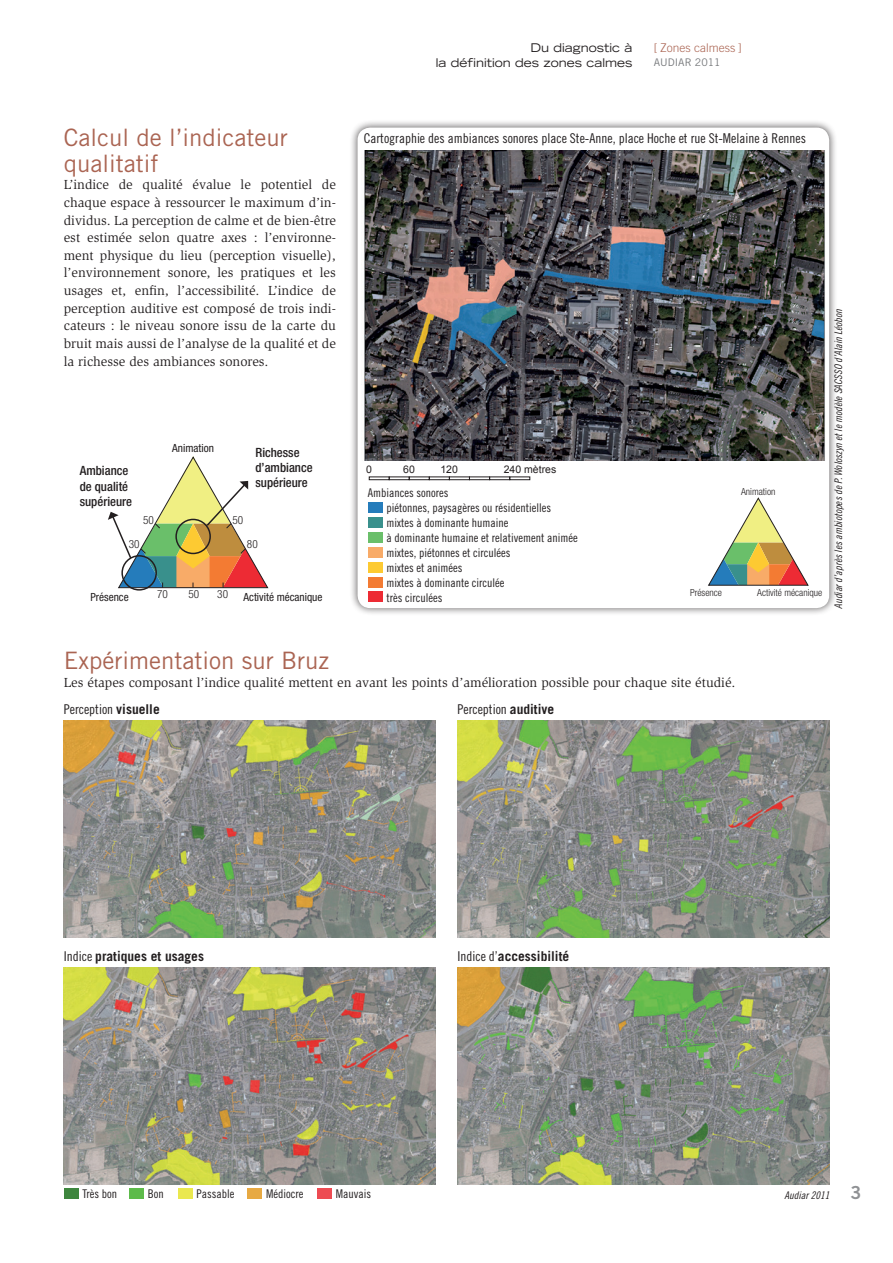
<style>
.page{position:relative;width:893px;height:1263px;background:#fff}
.page>*{position:absolute;margin:0;border:0;box-sizing:border-box;transform-origin:0 0}
.t1{font:24px/25.5px "Trade Gothic";color:#aa6452}
.t2{font:18px "Trade Gothic Bold Two";color:#8f9194}
.t3{font:13.5px/17.7px "Slimbach";color:#231f20;text-align:justify}
.t4{font:13.5px "Trade Gothic Cond Eighteen";color:#231f20}
.t5{font:700 13.5px "Trade Gothic";color:#231f20}
.t6{font:500 condensed 12.75px/15.3px "Helvetica Neue";color:#231f20}
.t7{font:12px/15px "Trade Gothic Cond Eighteen";color:#231f20}
.t8{font:expanded 12px/14.4px "Trade Gothic LH";color:#231f20;text-align:right}
.t9{font:300 12px "Trade Gothic";color:#aa6452}
.t10{font:condensed 11.25px "Helvetica Neue";color:#231f20}
.t11{font:300 condensed 11.25px "Helvetica Neue";color:#231f20}
.t12{font:10.5px "Trade Gothic Cond Eighteen Obl";color:#231f20}
.t13{font:10.5px "Arial";color:#231f20}
.t14{font:10.5px "Trade Gothic";color:#76787b}
.t15{font:300 condensed 9.75px "Helvetica Neue";color:#231f20}
.s1{font-family:"Trade Gothic";font-weight:700}
.s2{font-family:"Trade Gothic Cond Eighteen";font-weight:400}
</style>
<div class="page">
<div style="left:349px;top:119px;width:488px;height:497px;background:#231f20;opacity:.75"></div>
<div style="left:358px;top:128px;width:471px;height:480px;background:#fff;border-radius:13px"></div>
<div style="left:368px;top:502px;width:15px;height:10px;background:#257cbb"></div>
<div style="left:368px;top:547px;width:15px;height:10px;background:#f8ab68"></div>
<div style="left:368px;top:517px;width:15px;height:10px;background:#39908c"></div>
<div style="left:368px;top:562px;width:15px;height:10px;background:#fdca32"></div>
<div style="left:368px;top:532px;width:15px;height:11px;background:#6abf6a"></div>
<div style="left:368px;top:577px;width:15px;height:10px;background:#f37b33"></div>
<div style="left:368px;top:591px;width:15px;height:11px;background:#ed2b34"></div>
<img style="left:364px;top:151px;width:461px;height:310px">
<svg style="left:708px;top:497px;width:101px;height:89px"></svg>
<img style="left:64px;top:967px;width:372px;height:217px">
<img style="left:64px;top:721px;width:372px;height:217px">
<img style="left:457px;top:967px;width:372px;height:217px">
<img style="left:457px;top:721px;width:372px;height:217px">
<div style="left:369px;top:477px;width:20px;height:3px;border:1px solid #231f20"></div>
<div style="left:409px;top:477px;width:20px;height:3px;border:1px solid #231f20"></div>
<div style="left:449px;top:477px;width:21px;height:3px;border:1px solid #231f20"></div>
<div style="left:489px;top:477px;width:21px;height:3px;border:1px solid #231f20"></div>
<div style="left:389px;top:477px;width:20px;height:3px;border:1px solid #231f20"></div>
<div style="left:429px;top:477px;width:21px;height:3px;border:1px solid #231f20"></div>
<div style="left:469px;top:477px;width:21px;height:3px;border:1px solid #231f20"></div>
<div style="left:510px;top:477px;width:20px;height:3px;border:1px solid #231f20"></div>
<div style="left:121px;top:555px;width:36px;height:36px;border:2px solid #231f20;border-radius:50%"></div>
<div style="left:64px;top:1188px;width:15px;height:11px;background:#3e863e"></div>
<div style="left:178px;top:1188px;width:15px;height:11px;background:#eae84e"></div>
<div style="left:247px;top:1188px;width:15px;height:11px;background:#e7a942"></div>
<div style="left:317px;top:1188px;width:15px;height:11px;background:#ed4b52"></div>
<div style="left:129px;top:1188px;width:15px;height:11px;background:#5dbb4a"></div>
<svg style="left:108px;top:456px;width:161px;height:132px"></svg>
<p class="t8" style="left:436px;top:40px;width:198px">Du diagnostic à<br>la définition des zones calmes</p>
<p class="t9" style="left:654px;top:41px;width:90px">[ Zones calmess ]</p>
<p class="t14" style="left:654px;top:56px;width:68px">Audiar 2011</p>
<h1 class="t1" style="left:64px;top:125px;width:226px">Calcul de l’indicateur qualitatif</h1>
<p class="t3" style="left:64px;top:176px;width:274px">L’indice de qualité évalue le potentiel de chaque espace à ressourcer le maximum d’in&shy;dividus. La perception de calme et de bien-être est estimée selon quatre axes : l’environne&shy;ment physique du lieu (perception visuelle), l’environnement sonore, les pratiques et les usages et, enfin, l’accessibilité. L’indice de perception auditive est composé de trois indi&shy;cateurs : le niveau sonore issu de la carte du bruit mais aussi de l’analyse de la qualité et de la richesse des ambiances sonores.</p>
<p class="t6" style="left:80px;top:463px;width:54px">Ambiance de qualité supérieure</p>
<p class="t10" style="left:172px;top:442px;width:43px">Animation</p>
<p class="t11" style="left:143px;top:513px;width:12px">50</p>
<p class="t11" style="left:232px;top:513px;width:12px">50</p>
<p class="t6" style="left:255px;top:444px;width:59px">Richesse d’ambiance supérieure</p>
<p class="t11" style="left:129px;top:538px;width:12px">30</p>
<p class="t11" style="left:247px;top:538px;width:12px">80</p>
<p class="t10" style="left:90px;top:590px;width:40px">Présence</p>
<p class="t11" style="left:157px;top:587px;width:12px">70</p>
<p class="t11" style="left:188px;top:587px;width:12px">50</p>
<p class="t11" style="left:217px;top:587px;width:12px">30</p>
<p class="t10" style="left:244px;top:590px;width:80px">Activité mécanique</p>
<p class="t4" style="left:364px;top:130px;width:444px">Cartographie des ambiances sonores place Ste-Anne, place Hoche et rue St-Melaine à Rennes</p>
<p class="t13" style="left:366px;top:462px;width:7px">0</p>
<p class="t13" style="left:403px;top:462px;width:13px">60</p>
<p class="t13" style="left:440px;top:462px;width:19px">120</p>
<p class="t13" style="left:504px;top:462px;width:54px">240 mètres</p>
<p class="t7" style="left:368px;top:485px;width:82px">Ambiances sonores</p>
<p class="t7" style="left:386px;top:500px;width:193px">piétonnes, paysagères ou résidentielles mixtes à dominante humaine<br>à dominante humaine et relativement animée mixtes, piétonnes et circulées<br>mixtes et animées<br>mixtes à dominante circulée<br>très circulées</p>
<p class="t15" style="left:690px;top:587px;width:33px">Présence</p>
<p class="t15" style="left:741px;top:486px;width:36px">Animation</p>
<p class="t15" style="left:757px;top:587px;width:67px">Activité mécanique</p>
<p class="t12" style="left:832px;top:609px;width:301px;rotate:-90deg">Audiar d’après les ambiotopes de P. Woloszyn et le modèle SACSSO d’Alain Léobon</p>
<h1 class="t1" style="left:64px;top:648px;width:267px">Expérimentation sur Bruz</h1>
<p class="t3" style="left:64px;top:674px;width:673px">Les étapes composant l’indice qualité mettent en avant les points d’amélioration possible pour chaque site étudié.</p>
<p class="t4" style="left:64px;top:701px;width:97px">Perception <span class="s1">visuelle</span></p>
<p class="t4" style="left:457px;top:701px;width:98px">Perception <span class="s1">auditive</span></p>
<p class="t5" style="left:64px;top:948px;width:142px"><span class="s2">Indice</span> pratiques et usages</p>
<p class="t5" style="left:457px;top:948px;width:113px"><span class="s2">Indice d’</span>accessibilité</p>
<p class="t7" style="left:82px;top:1186px;width:36px">Très bon</p>
<p class="t7" style="left:148px;top:1186px;width:17px">Bon</p>
<p class="t7" style="left:196px;top:1186px;width:39px">Passable</p>
<p class="t7" style="left:266px;top:1186px;width:39px">Médiocre</p>
<p class="t7" style="left:336px;top:1186px;width:37px">Mauvais</p>
<p class="t12" style="left:785px;top:1189px;width:46px">Audiar 2011</p>
<h2 class="t2" style="left:850px;top:1181px;width:12px">3</h2>
</div>
